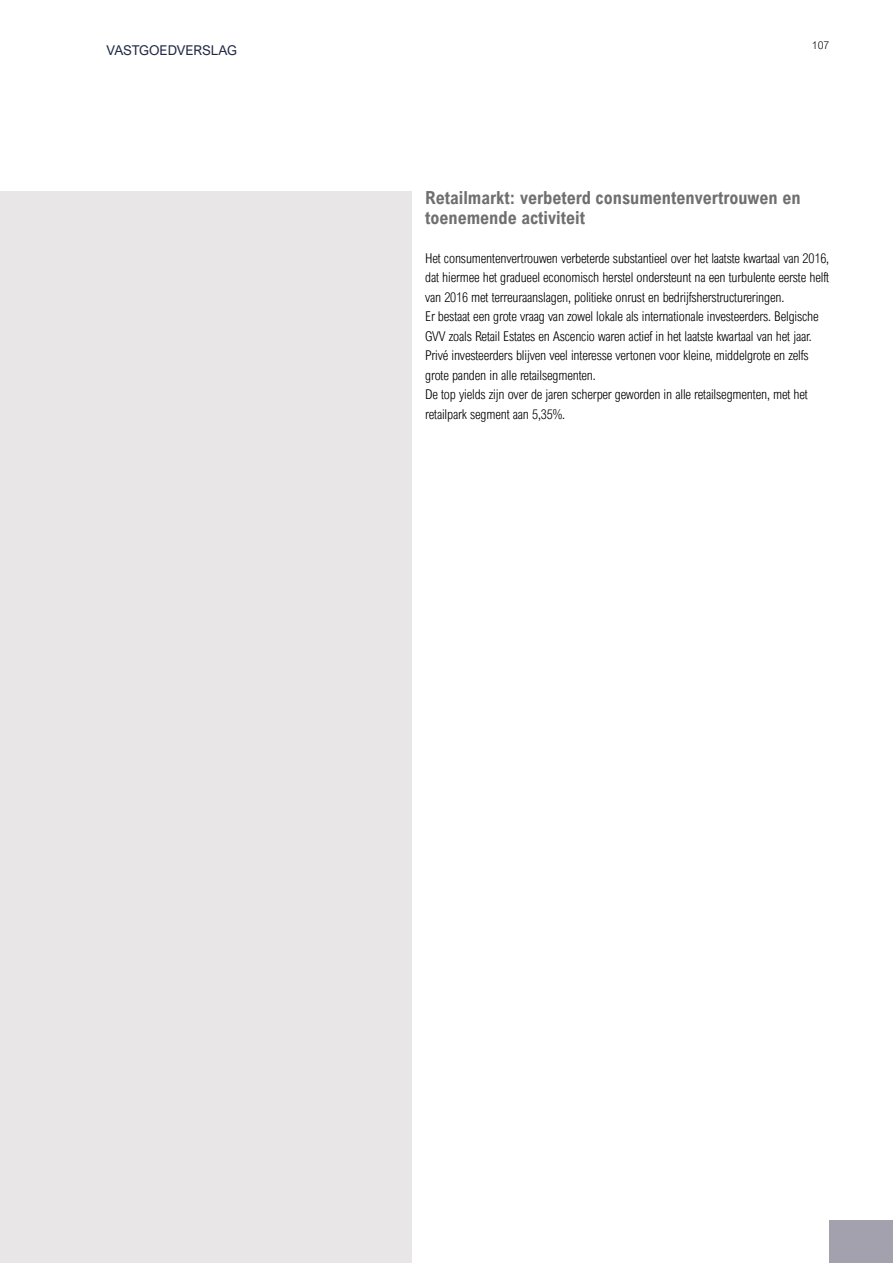
<style>
.page{position:relative;width:893px;height:1263px;background:#fff}
.page>*{position:absolute;margin:0;border:0;box-sizing:border-box;transform-origin:0 0}
.t1{font:700 18px/19.5px "Arial Nova Cond";color:#706f70}
.t2{font:300 13.5px/19.5px "Arial Nova Cond";letter-spacing:-.01em;color:#000}
.t3{font:13.5px "Arial Nova";letter-spacing:-.005em;color:#212a45}
.t4{font:300 10.5px "Arial Nova";color:#000}
</style>
<div class="page">
<div style="left:829px;top:1220px;width:64px;height:43px;background:#a3a1ae"></div>
<div style="left:0;top:191px;width:412px;height:1072px;background:#e8e6e6"></div>
<p class="t3" style="left:106px;top:43px;width:132px">VASTGOEDVERSLAG</p>
<p class="t4" style="left:812px;top:40px;width:19px">107</p>
<h1 class="t1" style="left:425px;top:188px;width:377px">Retailmarkt: verbeterd consumentenvertrouwen en toenemende activiteit</h1>
<p class="t2" style="left:425px;top:248px;width:405px">Het consumentenvertrouwen verbeterde substantieel over het laatste kwartaal van 2016, dat hiermee het gradueel economisch herstel ondersteunt na een turbulente eerste helft van 2016 met terreuraanslagen, politieke onrust en bedrijfsherstructureringen.<br>Er bestaat een grote vraag van zowel lokale als internationale investeerders. Belgische GVV zoals Retail Estates en Ascencio waren actief in het laatste kwartaal van het jaar.<br>Privé investeerders blijven veel interesse vertonen voor kleine, middelgrote en zelfs grote panden in alle retailsegmenten.<br>De top yields zijn over de jaren scherper geworden in alle retailsegmenten, met het retailpark segment aan 5,35%.</p>
</div>
